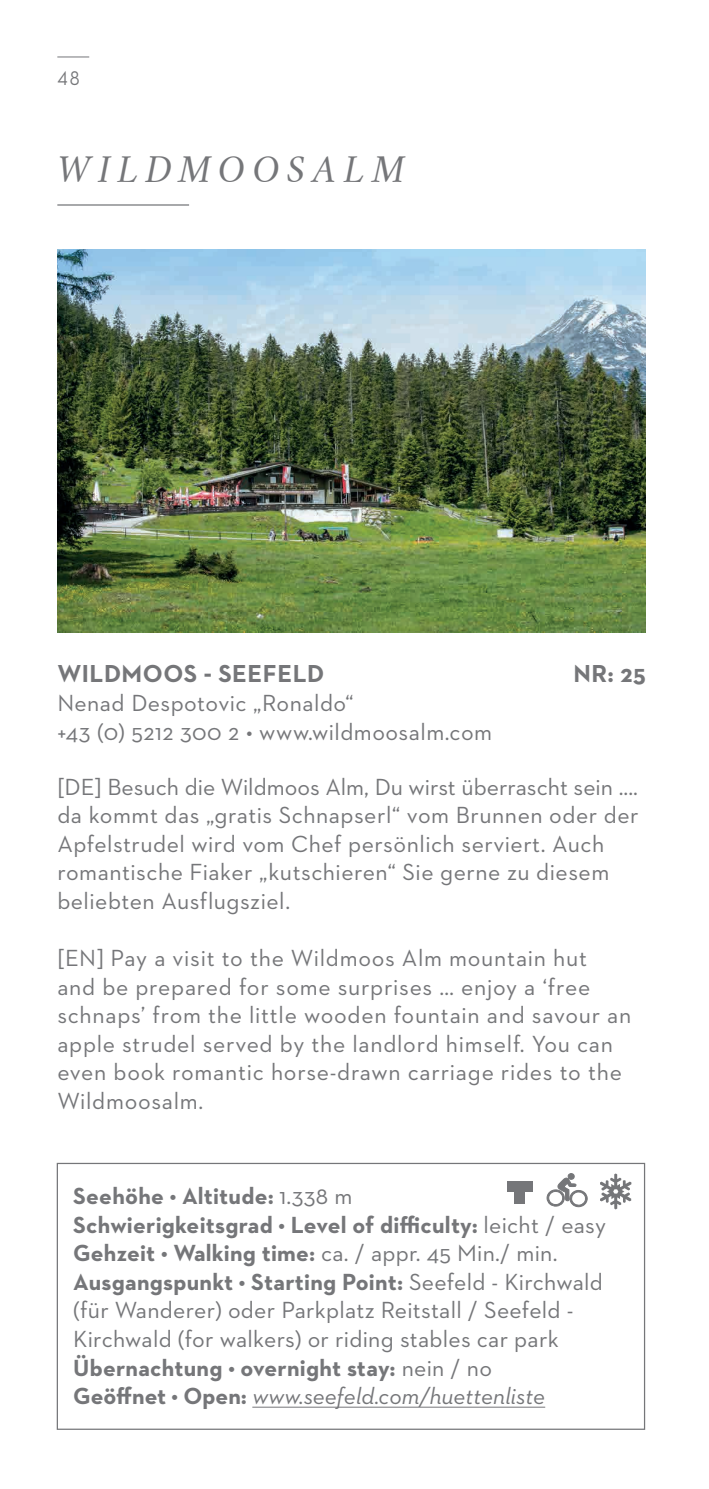
<style>
.page{position:relative;width:709px;height:1489px;background:#fff}
.page>*{position:absolute;margin:0;border:0;box-sizing:border-box;transform-origin:0 0}
.t1{font:italic 35px "Crimson Text";letter-spacing:.205em;color:#757679}
.t2{font:700 25px "Neutraface 2 Text";letter-spacing:.02em;color:#757679}
.t3{font:23.75px/28.5px "Neutraface 2 Text";letter-spacing:.02em;color:#757679}
.t4{font:20.25px "Neutraface 2 Text";color:#757679;scale:.87 1}
.s1{font-weight:700}
.s2{font-style:italic}
</style>
<div class="page">
<hr style="left:57px;top:57px;width:32px;height:1px;background:#757679">
<hr style="left:57px;top:204px;width:132px;height:2px;background:#757679">
<img style="left:57px;top:250px;width:589px;height:382px">
<div style="left:57px;top:1162px;width:588px;height:267px;border:1px solid #757679"></div>
<hr style="left:252px;top:1406px;width:293px;height:1px;background:#757679">
<svg style="left:547px;top:1173px;width:40px;height:33px"></svg>
<svg style="left:600px;top:1173px;width:31px;height:36px"></svg>
<div style="left:507px;top:1180px;width:25px;height:11px;background:#757679"></div>
<div style="left:514px;top:1180px;width:11px;height:23px;background:#757679"></div>
<p class="t4" style="left:57px;top:65px;width:27px">48</p>
<h1 class="t1" style="left:57px;top:150px;width:349px">WILDMOOSALM</h1>
<p class="t2" style="left:57px;top:658px;width:268px">WILDMOOS - SEEFELD</p>
<p class="t2" style="left:573px;top:658px;width:74px">NR: 25</p>
<p class="t3" style="left:57px;top:688px;width:436px">Nenad Despotovic „Ronaldo“<br>+43 (0) 5212 300 2 • www.wildmoosalm.com</p>
<p class="t3" style="left:57px;top:772px;width:582px">[DE] Besuch die Wildmoos Alm, Du wirst überrascht sein .... da kommt das „gratis Schnapserl“ vom Brunnen oder der Apfelstrudel wird vom Chef persönlich serviert. Auch romantische Fiaker „kutschieren“ Sie gerne zu diesem beliebten Ausflugsziel.</p>
<p class="t3" style="left:57px;top:943px;width:575px">[EN] Pay a visit to the Wildmoos Alm mountain hut<br>and be prepared for some surprises … enjoy a ‘free schnaps’ from the little wooden fountain and savour an apple strudel served by the landlord himself. You can even book romantic horse-drawn carriage rides to the Wildmoosalm.</p>
<p class="t3" style="left:73px;top:1181px;width:534px"><span class="s1">Seehöhe • Altitude:</span> 1.338 m<br><span class="s1">Schwierigkeitsgrad • Level of difficulty:</span> leicht / easy <span class="s1">Gehzeit • Walking time:</span> ca. / appr. 45 Min./ min.<br><span class="s1">Ausgangspunkt • Starting Point:</span> Seefeld - Kirchwald (für Wanderer) oder Parkplatz Reitstall / Seefeld - Kirchwald (for walkers) or riding stables car park <span class="s1">Übernachtung • overnight stay:</span> nein / no<br><span class="s1">Geöffnet • Open:</span> <span class="s2">www.seefeld.com/huettenliste</span></p>
</div>
